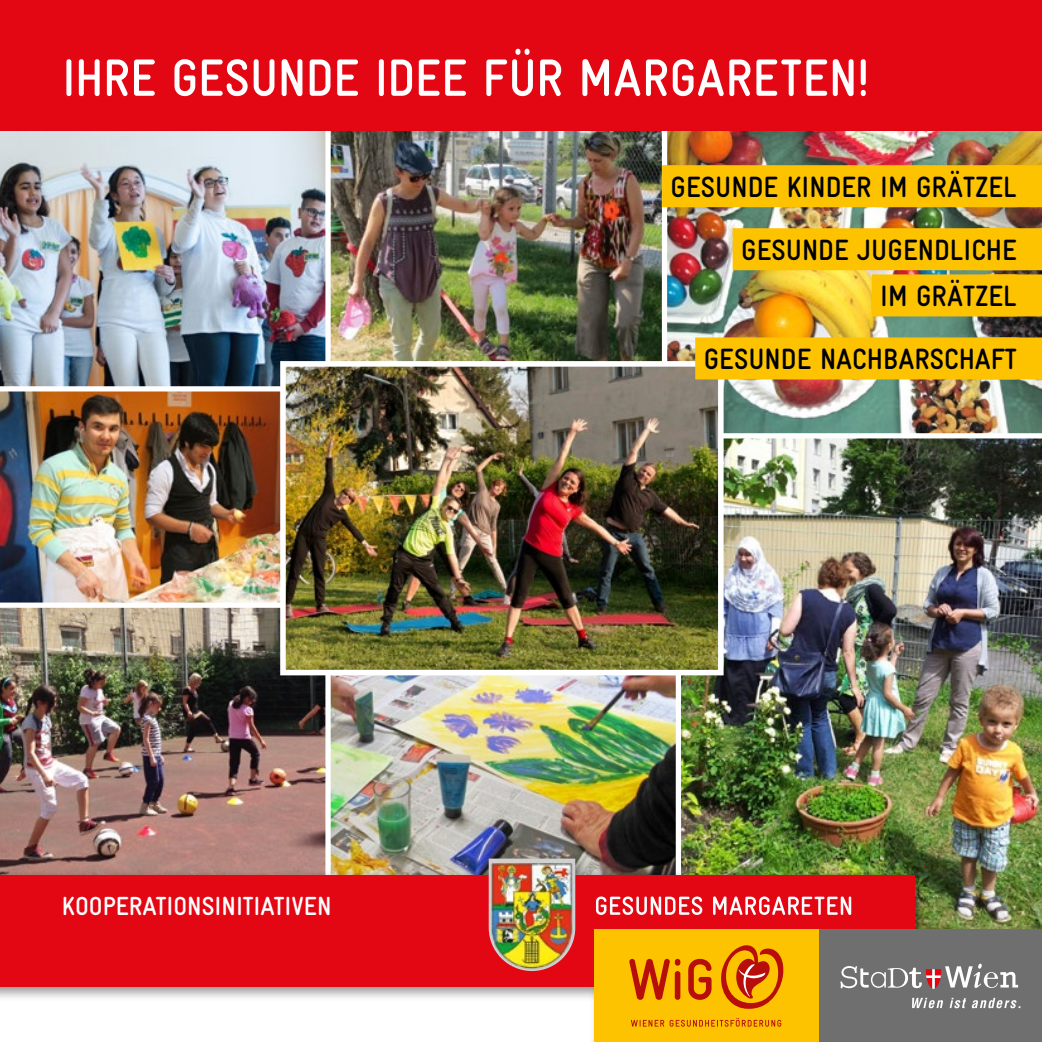
<style>
.page{position:relative;width:1042px;height:1042px;background:#fff}
.page>*{position:absolute;margin:0;border:0;box-sizing:border-box;transform-origin:0 0}
.t1{font:700 52.5px "Gravur Condensed";letter-spacing:-.005em;color:#fff}
.t2{font:700 29.4px/63px "Gravur Condensed";color:#000;text-align:right}
.t3{font:700 26.25px "Gravur Condensed";color:#fff}
</style>
<div class="page">
<img style="left:681px;top:438px;width:361px;height:415px">
<img style="left:0;top:608px;width:325px;height:245px">
<img style="left:667px;top:130px;width:375px;height:304px">
<img style="left:0;top:391px;width:280px;height:217px">
<img style="left:0;top:130px;width:325px;height:257px">
<img style="left:331px;top:675px;width:344px;height:178px">
<div style="left:325px;top:632px;width:356px;height:253px;border:5px solid #fff"></div>
<img style="left:331px;top:130px;width:330px;height:231px">
<div style="left:325px;top:106px;width:342px;height:297px;border:5px solid #fff"></div>
<img style="left:287px;top:368px;width:429px;height:300px">
<div style="left:280px;top:361px;width:443px;height:314px;border:6px solid #fff"></div>
<div style="left:0;top:0;width:1042px;height:130px;background:#e30613"></div>
<div style="left:0;top:853px;width:1042px;height:189px;background:#000;opacity:.45"></div>
<div style="left:0;top:875px;width:914px;height:112px;background:#e30613"></div>
<div style="left:818px;top:930px;width:224px;height:112px;background:#706f6f"></div>
<svg style="left:912px;top:998px;width:31px;height:10px"></svg>
<svg style="left:949px;top:998px;width:71px;height:10px"></svg>
<svg style="left:840px;top:963px;width:178px;height:26px"></svg>
<div style="left:594px;top:930px;width:224px;height:112px;background:#fdc300"></div>
<svg style="left:721px;top:945px;width:62px;height:64px"></svg>
<svg style="left:631px;top:1018px;width:150px;height:8px"></svg>
<svg style="left:629px;top:959px;width:51px;height:41px"></svg>
<svg style="left:688px;top:959px;width:23px;height:41px"></svg>
<svg style="left:596px;top:896px;width:106px;height:19px"></svg>
<svg style="left:713px;top:896px;width:138px;height:19px"></svg>
<img style="left:489px;top:858px;width:86px;height:113px">
<div style="left:994px;top:165px;width:48px;height:42px;background:#fdc300"></div>
<div style="left:977px;top:228px;width:65px;height:42px;background:#fdc300"></div>
<div style="left:986px;top:274px;width:56px;height:42px;background:#fdc300"></div>
<div style="left:977px;top:337px;width:65px;height:42px;background:#fdc300"></div>
<div style="left:662px;top:165px;width:355px;height:42px;background:#fdc300"></div>
<div style="left:732px;top:228px;width:285px;height:42px;background:#fdc300"></div>
<div style="left:872px;top:274px;width:145px;height:42px;background:#fdc300"></div>
<div style="left:695px;top:337px;width:322px;height:42px;background:#fdc300"></div>
<h1 class="t1" style="left:62px;top:49px;width:809px">IHRE GESUNDE IDEE FÜR MARGARETEN!</h1>
<p class="t3" style="left:62px;top:891px;width:184px">KOOPERATIONSI NITIATI</p>
<p class="t3" style="left:291px;top:891px;width:42px">VEN</p>
<p class="t2" style="left:741px;top:155px;width:277px">IM GRÄTZEL<br>GESUNDE JUGENDLICHE</p>
<p class="t2" style="left:704px;top:264px;width:315px">IM GRÄTZEL<br>GESUNDE NACHBARSCHAFT</p>
<p class="t2" style="left:670px;top:155px;width:155px">GESUNDE KINDER</p>
</div>
